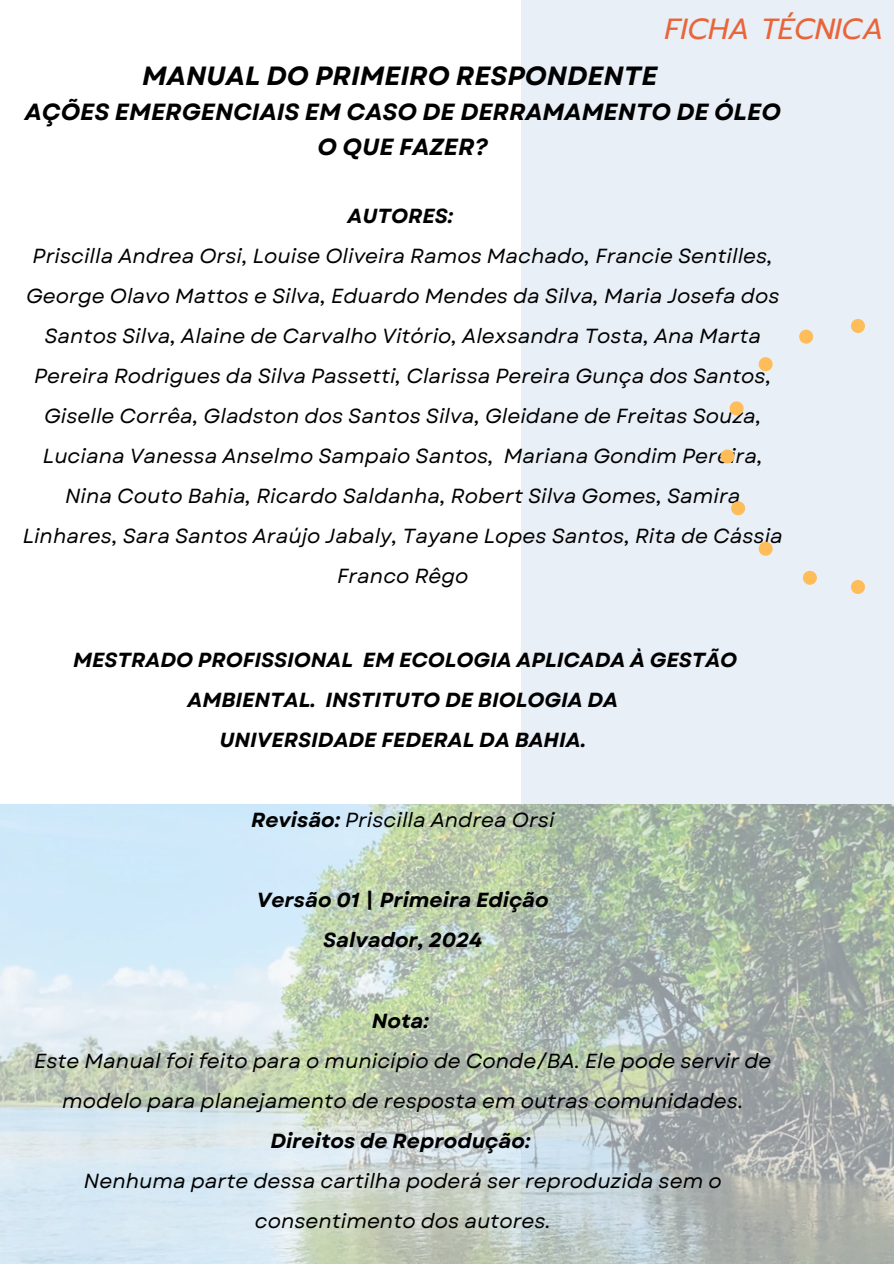
<style>
.page{position:relative;width:894px;height:1264px;background:#fff}
.page>*{position:absolute;margin:0;border:0;box-sizing:border-box;transform-origin:0 0}
.t1{font:italic 28.95px "Prompt";color:#e86539}
.t2{font:italic 700 26.4px "Garet";color:#000}
.t3{font:italic 700 23.4px/34.5px "Garet";color:#000;text-align:center}
.t4{font:italic 20.4px/40px "Garet";color:#000;text-align:center}
.t5{font:italic 700 20.4px/40px "Garet";color:#000;text-align:center}
.s1{font-weight:700}
</style>
<div class="page">
<div style="left:521px;top:0;width:372px;height:1263px;background:#e9eff7"></div>
<img style="left:0;top:804px;width:893px;height:459px">
<svg style="left:720px;top:319px;width:145px;height:274px"></svg>
<p class="t1" style="left:664px;top:7px;width:220px">FICHA TÉCNICA</p>
<p class="t2" style="left:142px;top:56px;width:516px">MANUAL DO PRIMEIRO RESPONDENTE</p>
<p class="t3" style="left:25px;top:95px;width:757px">AÇÕES EMERGENCIAIS EM CASO DE DERRAMAMENTO DE ÓLEO<br>O QUE FAZER?</p>
<p class="t5" style="left:347px;top:195px;width:107px">AUTORES:</p>
<p class="t4" style="left:23px;top:235px;width:761px">Priscilla Andrea Orsi, Louise Oliveira Ramos Machado, Francie Sentilles, George Olavo Mattos e Silva, Eduardo Mendes da Silva, Maria Josefa dos Santos Silva, Alaine de Carvalho Vitório, Alexsandra Tosta, Ana Marta Pereira Rodrigues da Silva Passetti, Clarissa Pereira Gunça dos Santos, Giselle Corrêa, Gladston dos Santos Silva, Gleidane de Freitas Souza, Luciana Vanessa Anselmo Sampaio Santos, Mariana Gondim Pereira, Nina Couto Bahia, Ricardo Saldanha, Robert Silva Gomes, Samira Linhares, Sara Santos Araújo Jabaly, Tayane Lopes Santos, Rita de Cássia Franco Rêgo</p>
<p class="t5" style="left:73px;top:639px;width:665px">MESTRADO PROFISSIONAL EM ECOLOGIA APLICADA À GESTÃO<br>AMBIENTAL. INSTITUTO DE BIOLOGIA DA<br>UNIVERSIDADE FEDERAL DA BAHIA.</p>
<p class="t4" style="left:251px;top:800px;width:305px"><span class="s1">Revisão:</span> Priscilla Andrea Orsi</p>
<p class="t5" style="left:257px;top:880px;width:293px">Versão 01 | Primeira Edição<br>Salvador, 2024</p>
<p class="t5" style="left:372px;top:1000px;width:59px">Nota:</p>
<p class="t4" style="left:34px;top:1040px;width:738px">Este Manual foi feito para o município de Conde/BA. Ele pode servir de modelo para planejamento de resposta em outras comunidades.</p>
<p class="t5" style="left:270px;top:1120px;width:261px">Direitos de Reprodução:</p>
<p class="t4" style="left:84px;top:1160px;width:639px">Nenhuma parte dessa cartilha poderá ser reproduzida sem o consentimento dos autores.</p>
</div>
